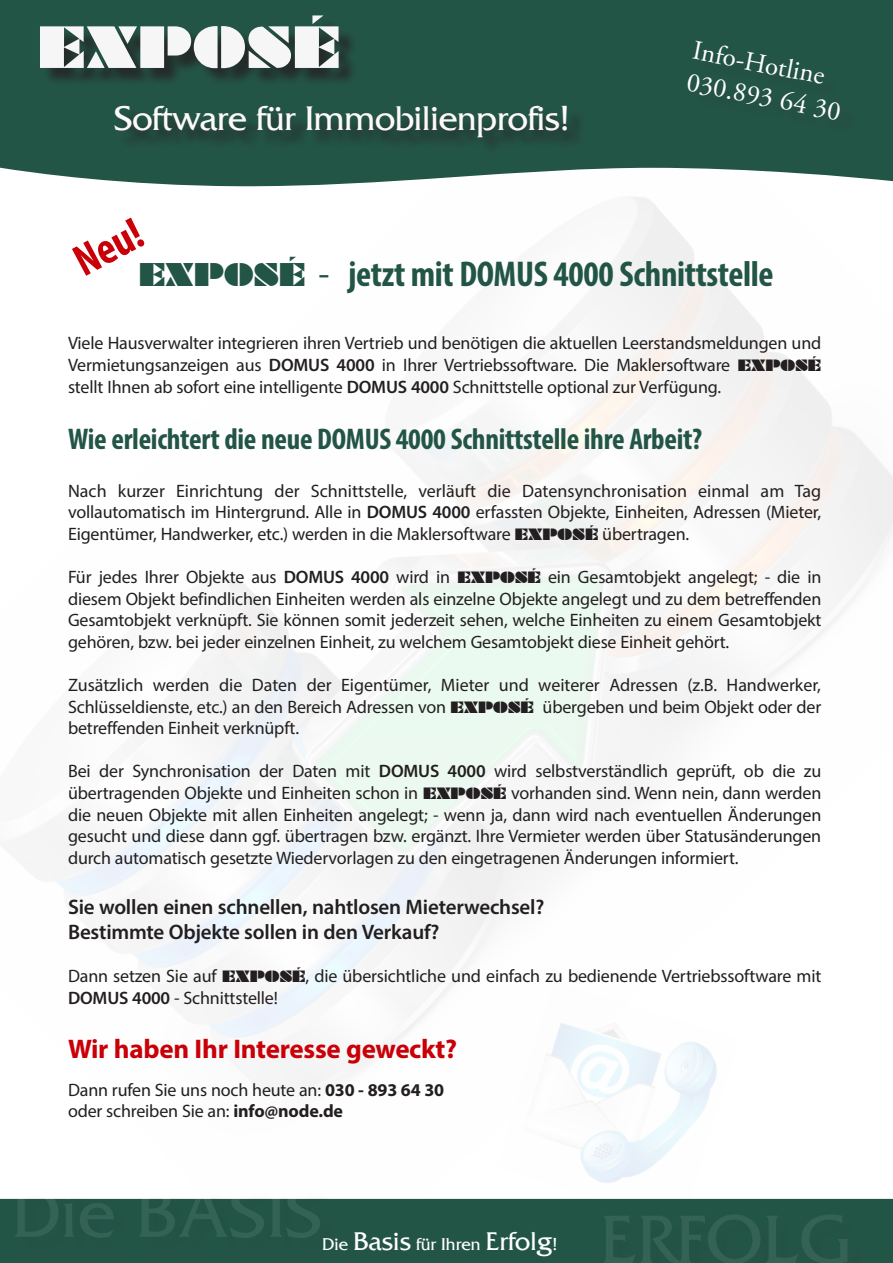
<style>
.page{position:relative;width:893px;height:1263px;background:#fff}
.page>*{position:absolute;margin:0;border:0;box-sizing:border-box;transform-origin:0 0}
.t1{font:54px "Braggadocio";color:#f6f6f7}
.Web-Adresse{font:700 condensed 45px "Myriad Pro";color:#c90007}
.Web-Adresse-2{font:700 condensed 36px "Myriad Pro";letter-spacing:-.01em;color:#225546}
.Web-Adresse-3{font:36px "Friz";letter-spacing:-.01em;color:#fef9f9}
.Web-Adresse-4{font:700 condensed 30px "Myriad Pro";letter-spacing:-.01em;color:#225546}
.Web-Adresse-5{font:700 27px "Myriad Pro";letter-spacing:-.01em;color:#c90007}
.Textzitat_-_Zuordnun{font:27px/32.4px "Adobe Garamond Pro";color:#fff}
.Web-Adresse-6{font:600 21px "Myriad Pro";letter-spacing:-.01em;color:#231f20}
.Web-Adresse-7{font:18px/21.6px "Myriad Pro";letter-spacing:-.01em;color:#231f20;text-align:justify}
.t2{font:18px "Friz";color:#fff}
.s1{font-family:"Braggadocio";font-weight:400;font-stretch:normal;font-size:30px}
.s2{font-weight:400;font-stretch:normal}
.s3{font-weight:600}
.s4{font-family:"Braggadocio";font-size:15px}
.s5{font-weight:700}
.s6{font-size:27px}
</style>
<div class="page">
<img style="left:0;top:0;width:893px;height:187px">
<img style="left:523px;top:1022px;width:195px;height:162px">
<div style="left:0;top:1198px;width:893px;height:65px;background:#235547"></div>
<div style="left:18px;top:1191px;width:321px;height:65px;background:#231f20;opacity:.75"></div>
<div style="left:607px;top:1217px;width:260px;height:46px;background:#235446"></div>
<div style="left:43px;top:18px;width:314px;height:69px;background:#231f20;opacity:.75"></div>
<div style="left:117px;top:108px;width:468px;height:48px;background:#235043"></div>
<div style="left:691px;top:44px;width:168px;height:94px;background:#235446"></div>
<p class="t1" style="left:36px;top:15px;width:306px">EXPOSÉ</p>
<p class="Web-Adresse-3" style="left:114px;top:99px;width:457px">Software für Immobilienprofis!</p>
<p class="Textzitat_-_Zuordnun" style="left:696px;top:35px;width:158px;rotate:11deg">Info-Hotline<br>030.893 64 30</p>
<p class="Web-Adresse" style="left:64px;top:239px;width:73px;rotate:-28deg">Neu!</p>
<p class="Web-Adresse-2" style="left:138px;top:251px;width:637px"><span class="s1">EXPOSÉ</span> <span class="s2">-</span> jetzt mit DOMUS 4000 Schnittstelle</p>
<p class="Web-Adresse-7" style="left:68px;top:332px;width:755px">Viele Hausverwalter integrieren ihren Vertrieb und benötigen die aktuellen Leerstandsmeldungen und Vermietungsanzeigen aus <span class="s3">DOMUS 4000</span> in Ihrer Vertriebssoftware. Die Maklersoftware <span class="s4">EXPOSÉ </span>stellt Ihnen ab sofort eine intelligente <span class="s3">DOMUS 4000</span> Schnittstelle optional zur Verfügung.</p>
<p class="Web-Adresse-4" style="left:68px;top:420px;width:636px">Wie erleichtert die neue DOMUS 4000 Schnittstelle ihre Arbeit?</p>
<p class="Web-Adresse-7" style="left:68px;top:479px;width:755px">Nach kurzer Einrichtung der Schnittstelle, verläuft die Datensynchronisation einmal am Tag vollautomatisch im Hintergrund. Alle in <span class="s3">DOMUS 4000</span> erfassten Objekte, Einheiten, Adressen (Mieter, Eigentümer, Handwerker, etc.) werden in die Maklersoftware <span class="s4">EXPOSÉ</span> übertragen.</p>
<p class="Web-Adresse-7" style="left:68px;top:566px;width:755px">Für jedes Ihrer Objekte aus <span class="s3">DOMUS 4000</span> wird in <span class="s4">EXPOSÉ</span> ein Gesamtobjekt angelegt; - die in diesem Objekt befindlichen Einheiten werden als einzelne Objekte angelegt und zu dem betreffenden Gesamtobjekt verknüpft. Sie können somit jederzeit sehen, welche Einheiten zu einem Gesamtobjekt gehören, bzw. bei jeder einzelnen Einheit, zu welchem Gesamtobjekt diese Einheit gehört.</p>
<p class="Web-Adresse-7" style="left:68px;top:674px;width:755px">Zusätzlich werden die Daten der Eigentümer, Mieter und weiterer Adressen (z.B. Handwerker, Schlüsseldienste, etc.) an den Bereich Adressen von <span class="s4">EXPOSÉ</span> übergeben und beim Objekt oder der betreffenden Einheit verknüpft.</p>
<p class="Web-Adresse-7" style="left:68px;top:760px;width:755px">Bei der Synchronisation der Daten mit <span class="s3">DOMUS 4000</span> wird selbstverständlich geprüft, ob die zu übertragenden Objekte und Einheiten schon in <span class="s4">EXPOSÉ</span> vorhanden sind. Wenn nein, dann werden die neuen Objekte mit allen Einheiten angelegt; - wenn ja, dann wird nach eventuellen Änderungen gesucht und diese dann ggf. übertragen bzw. ergänzt. Ihre Vermieter werden über Statusänderungen durch automatisch gesetzte Wiedervorlagen zu den eingetragenen Änderungen informiert.</p>
<p class="Web-Adresse-6" style="left:68px;top:893px;width:478px">Sie wollen einen schnellen, nahtlosen Mieterwechsel?</p>
<p class="Web-Adresse-6" style="left:68px;top:918px;width:373px">Bestimmte Objekte sollen in den Verkauf?</p>
<p class="Web-Adresse-7" style="left:68px;top:965px;width:755px">Dann setzen Sie auf <span class="s4">EXPOSÉ</span>, die übersichtliche und einfach zu bedienende Vertriebssoftware mit<br><span class="s3">DOMUS 4000</span> - Schnittstelle!</p>
<p class="Web-Adresse-5" style="left:68px;top:1031px;width:391px">Wir haben Ihr Interesse geweckt?</p>
<p class="Web-Adresse-7" style="left:68px;top:1078px;width:378px">Dann rufen Sie uns noch heute an: <span class="s5">030 - 893 64 30</span></p>
<p class="Web-Adresse-7" style="left:68px;top:1100px;width:276px">oder schreiben Sie an: <span class="s5">info@node.de</span></p>
<p class="t2" style="left:322px;top:1234px;width:237px">Die <span class="s6">Basis</span> für Ihren <span class="s6">Erfolg</span>!</p>
</div>
